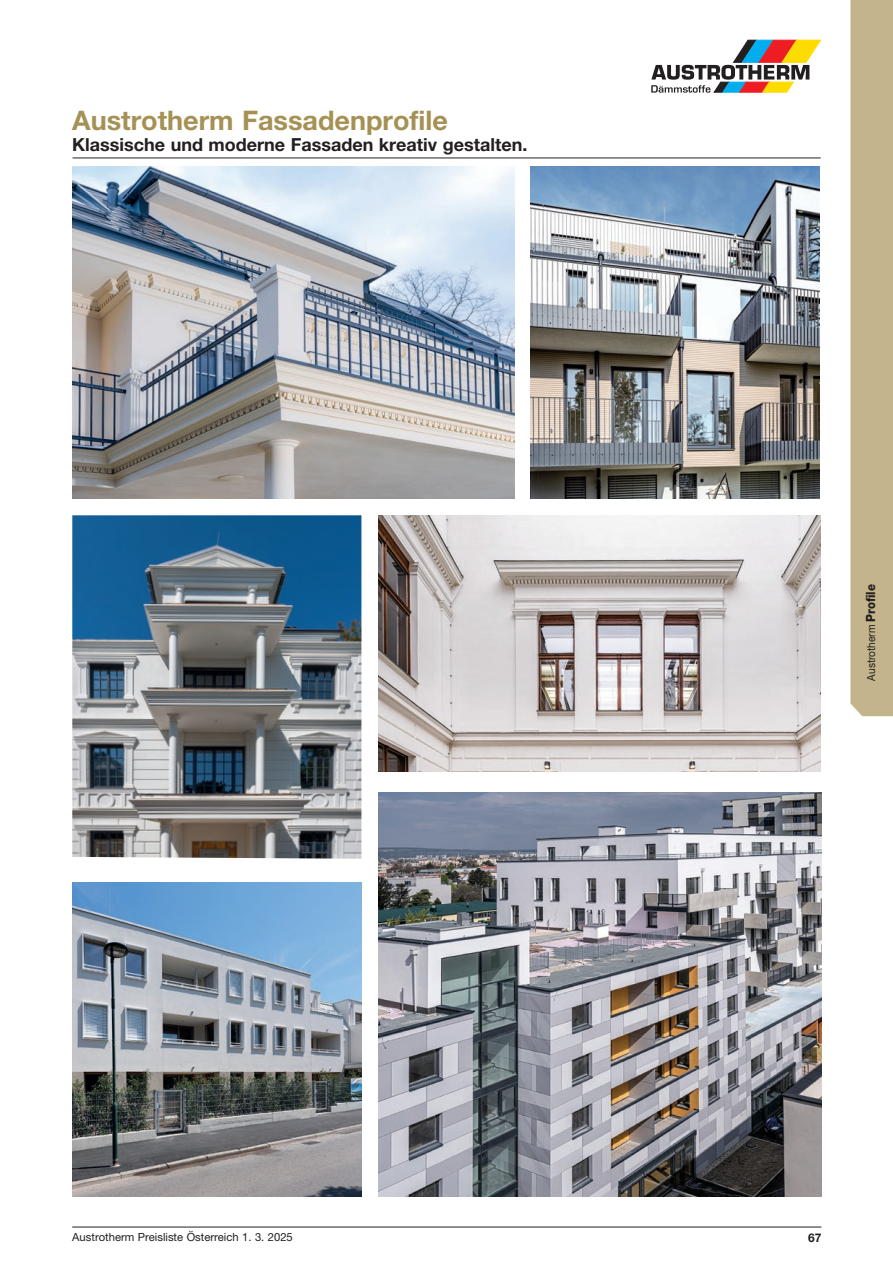
<style>
.page{position:relative;width:893px;height:1263px;background:#fff}
.page>*{position:absolute;margin:0;border:0;box-sizing:border-box;transform-origin:0 0}
.t1{font:700 27px "Helvetica Neue LTW1 G";color:#a69155}
.t2{font:700 18px "Helvetica Neue LTW1 G";color:#231f20}
.t3{font:700 12px "Helvetica Neue LTW1 G";color:#231f20}
.t4{font:11.25px "Helvetica Neue LTW1 G";color:#231f20}
.t5{font:11.25px "Helvetica Neue LT Std";color:#231f20;scale:.9 1}
.s1{font-weight:800;font-size:12.75px}
</style>
<div class="page">
<hr style="left:72px;top:1227px;width:749px;height:1px;background:#231f20">
<svg style="left:651px;top:40px;width:170px;height:53px"></svg>
<div style="left:850px;top:0;width:43px;height:716px;background:#c3b48b"></div>
<hr style="left:73px;top:158px;width:748px;height:1px;background:#231f20">
<img style="left:73px;top:167px;width:441px;height:331px">
<img style="left:72px;top:515px;width:289px;height:344px">
<img style="left:73px;top:882px;width:288px;height:315px">
<img style="left:378px;top:792px;width:443px;height:405px">
<img style="left:378px;top:515px;width:443px;height:257px">
<img style="left:530px;top:167px;width:289px;height:331px">
<p class="t1" style="left:72px;top:104px;width:377px">Austrotherm Fassadenprofile</p>
<p class="t2" style="left:72px;top:133px;width:457px">Klassische und moderne Fassaden kreativ gestalten.</p>
<p class="t5" style="left:864px;top:681px;width:109px;rotate:-90deg">Austrotherm <span class="s1">Profile</span></p>
<p class="t4" style="left:72px;top:1230px;width:222px">Austrotherm Preisliste Österreich 1. 3. 2025</p>
<p class="t3" style="left:808px;top:1230px;width:15px">67</p>
</div>
